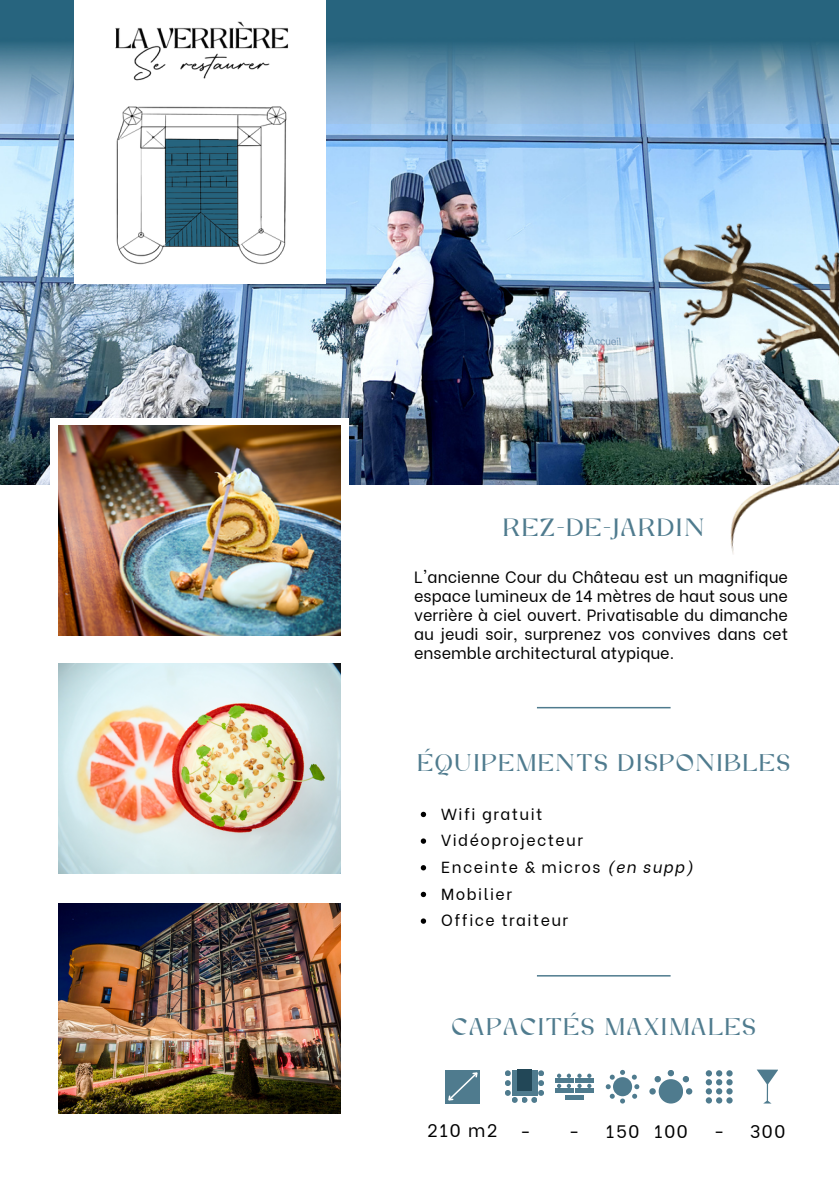
<style>
.page{position:relative;width:839px;height:1191px;background:#fff}
.page>*{position:absolute;margin:0;border:0;box-sizing:border-box;transform-origin:0 0}
.t1{font:24.8px "Auten Shany";letter-spacing:.1em;color:#4f7b8e}
.t2{font:24px "Auten Shany";letter-spacing:.1em;color:#4f7b8e}
.t3{font:18px "Be Vietnam";letter-spacing:.09em;color:#000}
.t4{font:16.2px/19px "Be Vietnam";color:#000;text-align:justify}
.t5{font:16px "Be Vietnam";letter-spacing:.09em;color:#000}
.s1{font-style:italic}
</style>
<div class="page">
<img style="left:0;top:123px;width:636px;height:362px">
<img style="left:59px;top:664px;width:282px;height:210px">
<img style="left:59px;top:903px;width:282px;height:210px">
<div style="left:50px;top:418px;width:299px;height:225px;background:#fff"></div>
<img style="left:59px;top:426px;width:282px;height:210px">
<svg style="left:505px;top:1070px;width:39px;height:33px"></svg>
<hr style="left:554px;top:1079px;width:19px;height:4px;background:#4f7b8e">
<svg style="left:557px;top:1074px;width:14px;height:4px"></svg>
<hr style="left:575px;top:1079px;width:18px;height:4px;background:#4f7b8e">
<svg style="left:587px;top:1074px;width:4px;height:4px"></svg>
<svg style="left:577px;top:1074px;width:4px;height:4px"></svg>
<hr style="left:554px;top:1089px;width:19px;height:4px;background:#4f7b8e">
<svg style="left:557px;top:1084px;width:14px;height:4px"></svg>
<hr style="left:575px;top:1089px;width:18px;height:4px;background:#4f7b8e">
<svg style="left:587px;top:1084px;width:4px;height:4px"></svg>
<svg style="left:577px;top:1084px;width:4px;height:4px"></svg>
<hr style="left:565px;top:1096px;width:18px;height:4px;background:#4f7b8e">
<div style="left:705px;top:1070px;width:7px;height:6px;background:#4f7b8e;border-radius:50%"></div>
<div style="left:705px;top:1079px;width:7px;height:6px;background:#4f7b8e;border-radius:50%"></div>
<svg style="left:716px;top:1070px;width:16px;height:24px"></svg>
<div style="left:705px;top:1088px;width:7px;height:6px;background:#4f7b8e;border-radius:50%"></div>
<div style="left:726px;top:1097px;width:6px;height:7px;background:#4f7b8e;border-radius:50%"></div>
<div style="left:716px;top:1097px;width:6px;height:7px;background:#4f7b8e;border-radius:50%"></div>
<div style="left:705px;top:1097px;width:7px;height:7px;background:#4f7b8e;border-radius:50%"></div>
<svg style="left:757px;top:1070px;width:20px;height:34px"></svg>
<div style="left:613px;top:1077px;width:19px;height:19px;background:#4f7b8e;border-radius:50%"></div>
<svg style="left:620px;top:1099px;width:5px;height:5px"></svg>
<svg style="left:631px;top:1075px;width:8px;height:24px"></svg>
<svg style="left:620px;top:1070px;width:5px;height:5px"></svg>
<svg style="left:605px;top:1075px;width:9px;height:24px"></svg>
<div style="left:658px;top:1079px;width:25px;height:25px;background:#4f7b8e;border-radius:50%"></div>
<div style="left:682px;top:1076px;width:7px;height:6px;background:#4f7b8e;border-radius:50%"></div>
<div style="left:654px;top:1076px;width:7px;height:6px;background:#4f7b8e;border-radius:50%"></div>
<div style="left:686px;top:1088px;width:6px;height:7px;background:#4f7b8e;border-radius:50%"></div>
<div style="left:667px;top:1070px;width:7px;height:6px;background:#4f7b8e;border-radius:50%"></div>
<div style="left:649px;top:1088px;width:6px;height:7px;background:#4f7b8e;border-radius:50%"></div>
<svg style="left:445px;top:1070px;width:35px;height:34px"></svg>
<hr style="left:537px;top:707px;width:133px;height:1px;background:#4f7b8e">
<hr style="left:537px;top:975px;width:133px;height:2px;background:#4f7b8e">
<img style="left:0;top:0;width:838px;height:123px">
<img style="left:636px;top:115px;width:202px;height:439px">
<div style="left:74px;top:0;width:251px;height:283px;background:#fff"></div>
<img style="left:115px;top:21px;width:173px;height:244px">
<svg style="left:421px;top:812px;width:5px;height:5px"></svg>
<svg style="left:421px;top:838px;width:5px;height:6px"></svg>
<svg style="left:421px;top:865px;width:5px;height:5px"></svg>
<svg style="left:421px;top:892px;width:5px;height:5px"></svg>
<svg style="left:421px;top:918px;width:5px;height:6px"></svg>
<p class="t1" style="left:503px;top:517px;width:202px">REZ-DE-JARDIN</p>
<h1 class="t4" style="left:414px;top:566px;width:375px">L'ancienne Cour du Château est un magnifique espace lumineux de 14 mètres de haut sous une verrière à ciel ouvert. Privatisable du dimanche au jeudi soir, surprenez vos convives dans cet ensemble architectural atypique.</h1>
<p class="t2" style="left:418px;top:753px;width:373px">ÉQUIPEMENTS DISPONIBLES</p>
<p class="t5" style="left:441px;top:801px;width:103px">Wifi gratuit</p>
<p class="t5" style="left:441px;top:827px;width:143px">Vidéoprojecteur</p>
<p class="t5" style="left:441px;top:854px;width:253px">Enceinte &amp; micros <span class="s1">(en supp)</span></p>
<p class="t5" style="left:441px;top:881px;width:72px">Mobilier</p>
<p class="t5" style="left:441px;top:907px;width:128px">Office traiteur</p>
<p class="t2" style="left:452px;top:1017px;width:304px">CAPACITÉS MAXIMALES</p>
<p class="t3" style="left:427px;top:1115px;width:72px">210 m2</p>
<p class="t3" style="left:520px;top:1116px;width:12px">-</p>
<p class="t3" style="left:568px;top:1116px;width:12px">-</p>
<p class="t3" style="left:605px;top:1116px;width:35px">150</p>
<h1 class="t3" style="left:654px;top:1116px;width:35px">100</h1>
<h2 class="t3" style="left:713px;top:1116px;width:12px">-</h2>
<h1 class="t3" style="left:749px;top:1116px;width:37px">300</h1>
</div>
